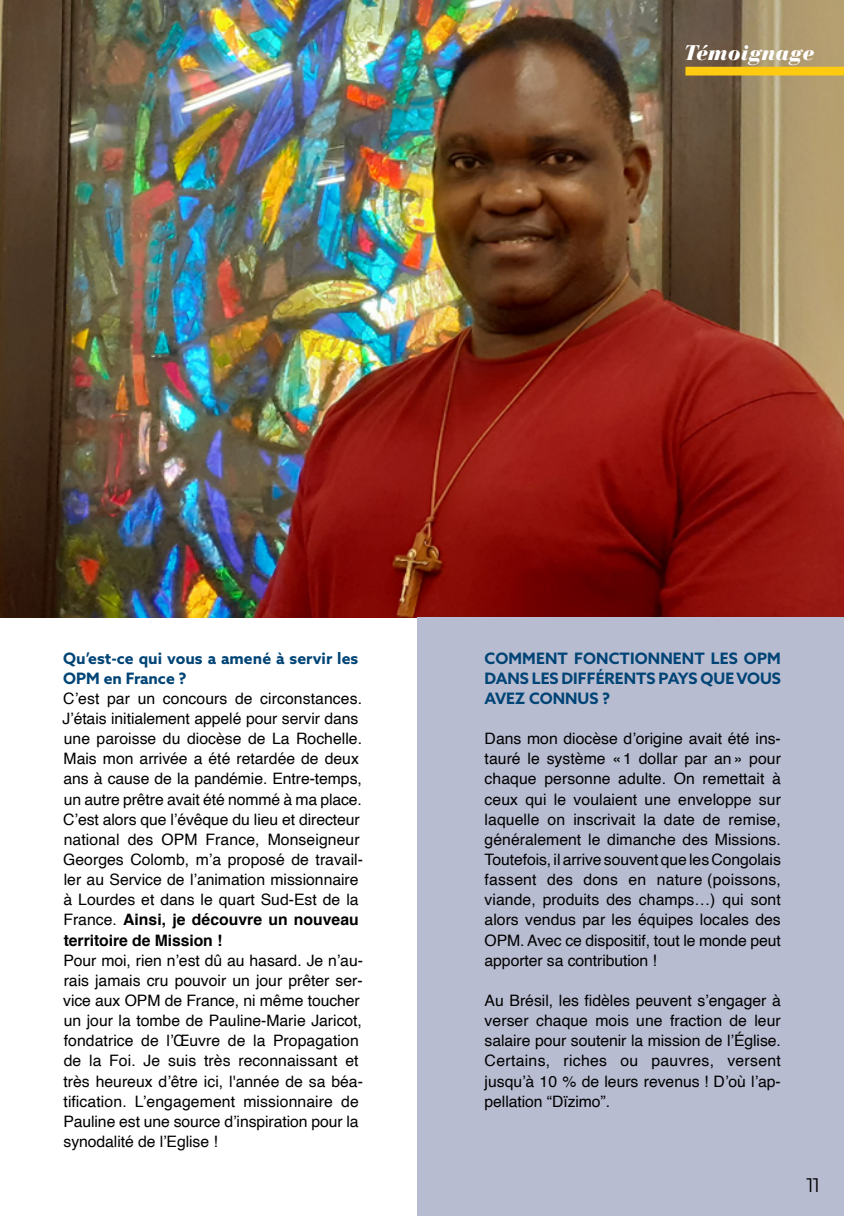
<style>
.page{position:relative;width:844px;height:1216px;background:#fff}
.page>*{position:absolute;margin:0;border:0;box-sizing:border-box;transform-origin:0 0}
.t1{font:italic 900 21px "Bauer Bodoni Std";color:#fff}
.t2{font:21px "All Round Gothic";color:#000}
.t3{font:15.75px/20.1px "Helvetica";color:#000}
.t4{font:700 15.75px/20.1px "Azo Sans";color:#004476}
.s1{font-weight:700}
</style>
<div class="page">
<img style="left:1px;top:0;width:842px;height:617px">
<div style="left:417px;top:617px;width:426px;height:598px;background:#b8bcd1"></div>
<div style="left:685px;top:67px;width:158px;height:8px;background:#fecb10"></div>
<h1 class="t1" style="left:683px;top:40px;width:132px">Témoignage</h1>
<p class="t4" style="left:63px;top:647px;width:296px">Qu’est-ce qui vous a amené à servir les<br>OPM en France ?</p>
<p class="t3" style="left:62px;top:688px;width:302px">C’est par un concours de circonstances.<br>J’étais initialement appelé pour servir dans une paroisse du diocèse de La Rochelle.<br>Mais mon arrivée a été retardée de deux ans à cause de la pandémie. Entre-temps, un autre prêtre avait été nommé à ma place.<br>C’est alors que l’évêque du lieu et directeur national des OPM France, Monseigneur Georges Colomb, m’a proposé de travail&shy;ler au Service de l’animation missionnaire à Lourdes et dans le quart Sud-Est de la France. <span class="s1">Ainsi, je découvre un nouveau territoire de Mission !</span></p>
<p class="t3" style="left:63px;top:950px;width:301px">Pour moi, rien n’est dû au hasard. Je n’au&shy;rais jamais cru pouvoir un jour prêter ser&shy;vice aux OPM de France, ni même toucher un jour la tombe de Pauline-Marie Jaricot, fondatrice de l’Œuvre de la Propagation de la Foi. Je suis très reconnaissant et très heureux d’être ici, l'année de sa béa&shy;tification. L’engagement missionnaire de Pauline est une source d’inspiration pour la synodalité de l’Eglise !</p>
<p class="t4" style="left:484px;top:647px;width:298px;text-align:justify">COMMENT FONCTIONNENT LES OPM DANS LES DIFFÉRENTS PAYS QUE VOUS AVEZ CONNUS ?</p>
<p class="t3" style="left:484px;top:729px;width:298px;text-align:justify">Dans mon diocèse d’origine avait été ins&shy;tauré le système «1 dollar par an» pour chaque personne adulte. On remettait à ceux qui le voulaient une enveloppe sur laquelle on inscrivait la date de remise, généralement le dimanche des Missions.<br>Toutefois, il arrive souvent que les Congolais fassent des dons en nature (poissons, viande, produits des champs…) qui sont alors vendus par les équipes locales des OPM. Avec ce dispositif, tout le monde peut apporter sa contribution !</p>
<p class="t3" style="left:484px;top:990px;width:298px;text-align:justify">Au Brésil, les fidèles peuvent s’engager à verser chaque mois une fraction de leur salaire pour soutenir la mission de l’Église.<br>Certains, riches ou pauvres, versent jusqu’à 10 % de leurs revenus ! D’où l’ap&shy;pellation “Dïzimo”.</p>
<h1 class="t2" style="left:805px;top:1172px;width:14px">11</h1>
</div>
